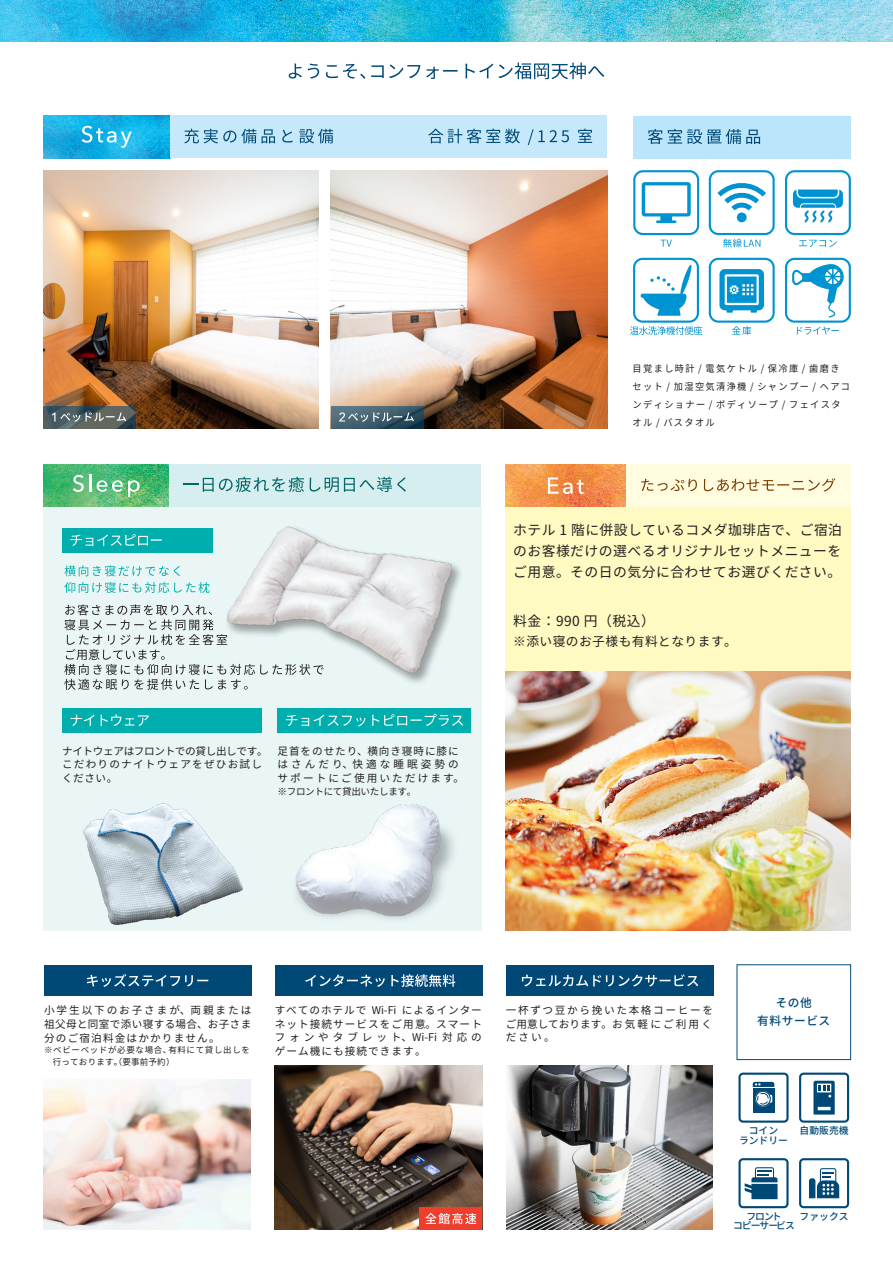
<style>
.page{position:relative;width:893px;height:1263px;background:#fff}
.page>*{position:absolute;margin:0;border:0;box-sizing:border-box;transform-origin:0 0}
.t1{font:13.8px/21.3px "Noto Sans CJ Kjp";letter-spacing:.035em;color:#231f20;text-align:justify}
.t2{font:12.75px "Noto Sans CJ Kjp";letter-spacing:.035em;color:#231f20}
.t3{font:500 11.7px/18px "Noto Sans CJ Kjp";letter-spacing:.05em;color:#004977;text-align:center}
.t4{font:10.65px/13.8px "Noto Sans CJ Kjp";letter-spacing:.11em;color:#231f20;text-align:justify}
.t5{font:10.65px/13.8px "Noto Sans CJ Kjp";letter-spacing:.2em;color:#231f20}
.t6{font:10.65px/13.8px "Noto Sans CJ Kjp";letter-spacing:.05em;color:#231f20}
.t7{font:500 9.75px/9.8px "Noto Sans CJ Kjp";color:#004977;text-align:center}
.t8{font:500 9.75px "Noto Sans CJ Kjp";letter-spacing:-.1em;color:#004977}
.t9{font:9.6px/18px "Noto Sans CJ Kjp";letter-spacing:.15em;color:#231f20;scale:.96 1}
.t10{font:9.6px "Noto Sans CJ Kjp";letter-spacing:-.035em;color:#231f20}
.t11{font:8.55px/11.7px "Noto Sans CJ Kjp";letter-spacing:.075em;color:#231f20}
</style>
<div class="page">
<img style="left:0;top:0;width:893px;height:42px">
<img style="left:43px;top:115px;width:127px;height:43px">
<svg style="left:82px;top:126px;width:50px;height:22px"></svg>
<div style="left:170px;top:115px;width:437px;height:43px;background:#c5e9fa"></div>
<svg style="left:184px;top:129px;width:72px;height:14px"></svg>
<svg style="left:262px;top:129px;width:13px;height:14px"></svg>
<svg style="left:282px;top:130px;width:11px;height:13px"></svg>
<svg style="left:299px;top:129px;width:34px;height:14px"></svg>
<img style="left:43px;top:464px;width:126px;height:43px">
<svg style="left:73px;top:474px;width:18px;height:18px"></svg>
<svg style="left:97px;top:480px;width:43px;height:17px"></svg>
<div style="left:169px;top:464px;width:312px;height:43px;background:#d6eeef"></div>
<svg style="left:183px;top:477px;width:121px;height:15px"></svg>
<svg style="left:310px;top:477px;width:96px;height:15px"></svg>
<div style="left:43px;top:507px;width:439px;height:424px;background:#eaf6f6"></div>
<img style="left:505px;top:464px;width:121px;height:43px">
<svg style="left:548px;top:477px;width:36px;height:17px"></svg>
<div style="left:626px;top:464px;width:225px;height:43px;background:#fffce0"></div>
<svg style="left:641px;top:479px;width:56px;height:12px"></svg>
<svg style="left:704px;top:478px;width:131px;height:14px"></svg>
<div style="left:505px;top:507px;width:346px;height:165px;background:#fffac1"></div>
<div style="left:633px;top:116px;width:218px;height:43px;background:#bae5fa"></div>
<svg style="left:648px;top:129px;width:112px;height:15px"></svg>
<div style="left:44px;top:965px;width:207px;height:31px;background:#004977"></div>
<svg style="left:87px;top:974px;width:121px;height:13px"></svg>
<div style="left:275px;top:965px;width:207px;height:31px;background:#004977"></div>
<svg style="left:305px;top:974px;width:80px;height:13px"></svg>
<svg style="left:391px;top:974px;width:64px;height:13px"></svg>
<div style="left:506px;top:965px;width:208px;height:31px;background:#004977"></div>
<svg style="left:522px;top:974px;width:176px;height:12px"></svg>
<div style="left:62px;top:528px;width:151px;height:25px;background:#00afad"></div>
<svg style="left:70px;top:534px;width:92px;height:12px"></svg>
<div style="left:62px;top:708px;width:200px;height:25px;background:#00afad"></div>
<svg style="left:71px;top:714px;width:24px;height:12px"></svg>
<svg style="left:101px;top:714px;width:48px;height:12px"></svg>
<img style="left:234px;top:526px;width:227px;height:190px">
<img style="left:83px;top:804px;width:159px;height:120px">
<img style="left:295px;top:804px;width:159px;height:116px">
<img style="left:505px;top:672px;width:346px;height:259px">
<img style="left:44px;top:1079px;width:207px;height:151px">
<img style="left:275px;top:1065px;width:207px;height:165px">
<img style="left:506px;top:1065px;width:207px;height:165px">
<div style="left:419px;top:1207px;width:63px;height:23px;background:#ef3e2e"></div>
<svg style="left:425px;top:1213px;width:51px;height:11px"></svg>
<div style="left:737px;top:964px;width:114px;height:96px;border:1px solid #004977"></div>
<svg style="left:738px;top:1072px;width:51px;height:51px"></svg>
<svg style="left:799px;top:1072px;width:50px;height:51px"></svg>
<svg style="left:799px;top:1158px;width:50px;height:50px"></svg>
<svg style="left:738px;top:1158px;width:51px;height:50px"></svg>
<svg style="left:64px;top:604px;width:260px;height:86px"></svg>
<svg style="left:709px;top:170px;width:66px;height:77px"></svg>
<svg style="left:633px;top:170px;width:66px;height:77px"></svg>
<svg style="left:630px;top:258px;width:72px;height:77px"></svg>
<svg style="left:785px;top:170px;width:66px;height:77px"></svg>
<svg style="left:785px;top:258px;width:66px;height:77px"></svg>
<svg style="left:64px;top:565px;width:116px;height:11px"></svg>
<svg style="left:64px;top:582px;width:146px;height:11px"></svg>
<div style="left:278px;top:708px;width:193px;height:25px;background:#00afad"></div>
<svg style="left:286px;top:714px;width:80px;height:12px"></svg>
<svg style="left:372px;top:714px;width:91px;height:12px"></svg>
<svg style="left:709px;top:258px;width:66px;height:77px"></svg>
<svg style="left:289px;top:64px;width:13px;height:15px"></svg>
<svg style="left:308px;top:64px;width:11px;height:15px"></svg>
<svg style="left:326px;top:64px;width:39px;height:15px"></svg>
<svg style="left:371px;top:64px;width:49px;height:14px"></svg>
<svg style="left:426px;top:67px;width:32px;height:12px"></svg>
<svg style="left:465px;top:63px;width:139px;height:16px"></svg>
<img style="left:43px;top:171px;width:276px;height:258px">
<img style="left:331px;top:171px;width:276px;height:258px">
<svg style="left:43px;top:406px;width:93px;height:23px"></svg>
<svg style="left:52px;top:412px;width:74px;height:10px"></svg>
<svg style="left:331px;top:406px;width:92px;height:23px"></svg>
<svg style="left:339px;top:412px;width:75px;height:10px"></svg>
<svg style="left:428px;top:129px;width:92px;height:14px"></svg>
<svg style="left:528px;top:129px;width:41px;height:16px"></svg>
<svg style="left:578px;top:129px;width:14px;height:14px"></svg>
<p class="t9" style="left:633px;top:359px;width:228px">目覚まし時計 / 電気ケトル / 保冷庫 / 歯磨きセット / 加湿空気清浄機 / シャンプー / ヘアコンディショナー / ボディソープ / フェイスタオル / バスタオル</p>
<p class="t6" style="left:62px;top:744px;width:207px">ナイトウェアはフロントでの貸し出しです。こだわりのナイトウェアをぜひお試しください。</p>
<p class="t5" style="left:278px;top:744px;width:188px">足首をのせたり、横向き寝時に膝にはさんだり、快適な睡眠姿勢のサポートにご使用いただけます。</p>
<p class="t10" style="left:278px;top:786px;width:140px">※フロントにて貸出いたします。</p>
<p class="t1" style="left:513px;top:519px;width:330px">ホテル 1 階に併設しているコメダ珈琲店で、ご宿泊のお客様だけの選べるオリジナルセットメニューをご用意。その日の気分に合わせてお選びください。</p>
<p class="t1" style="left:513px;top:610px;width:143px">料金：990 円（税込）</p>
<p class="t2" style="left:513px;top:634px;width:225px">※添い寝のお子様も有料となります。</p>
<p class="t4" style="left:44px;top:1003px;width:209px">小学生以下のお子さまが、両親または祖父母と同室で添い寝する場合、お子さま分のご宿泊料金はかかりません。</p>
<p class="t11" style="left:44px;top:1045px;width:207px">※ベビーベッドが必要な場合、有料にて貸し出しを　行っております（要事前予約）</p>
<p class="t11" style="left:114px;top:1056px;width:10px">。</p>
<p class="t4" style="left:275px;top:1003px;width:209px">すべてのホテルで Wi-Fi によるインターネット接続サービスをご用意。スマートフォンやタブレット、Wi-Fi 対応のゲーム機にも接続できます。</p>
<p class="t4" style="left:506px;top:1003px;width:209px">一杯ずつ豆から挽いた本格コーヒーをご用意しております。お気軽にご利用ください。</p>
<p class="t3" style="left:757px;top:994px;width:75px">その他<br>有料サービス</p>
<p class="t7" style="left:739px;top:1125px;width:50px">コイン<br>ランドリー</p>
<p class="t7" style="left:800px;top:1125px;width:50px">自動販売機</p>
<p class="t7" style="left:746px;top:1211px;width:37px">フロント</p>
<p class="t7" style="left:800px;top:1211px;width:50px">ファックス</p>
<p class="t8" style="left:733px;top:1220px;width:63px">コピーサービス</p>
</div>
